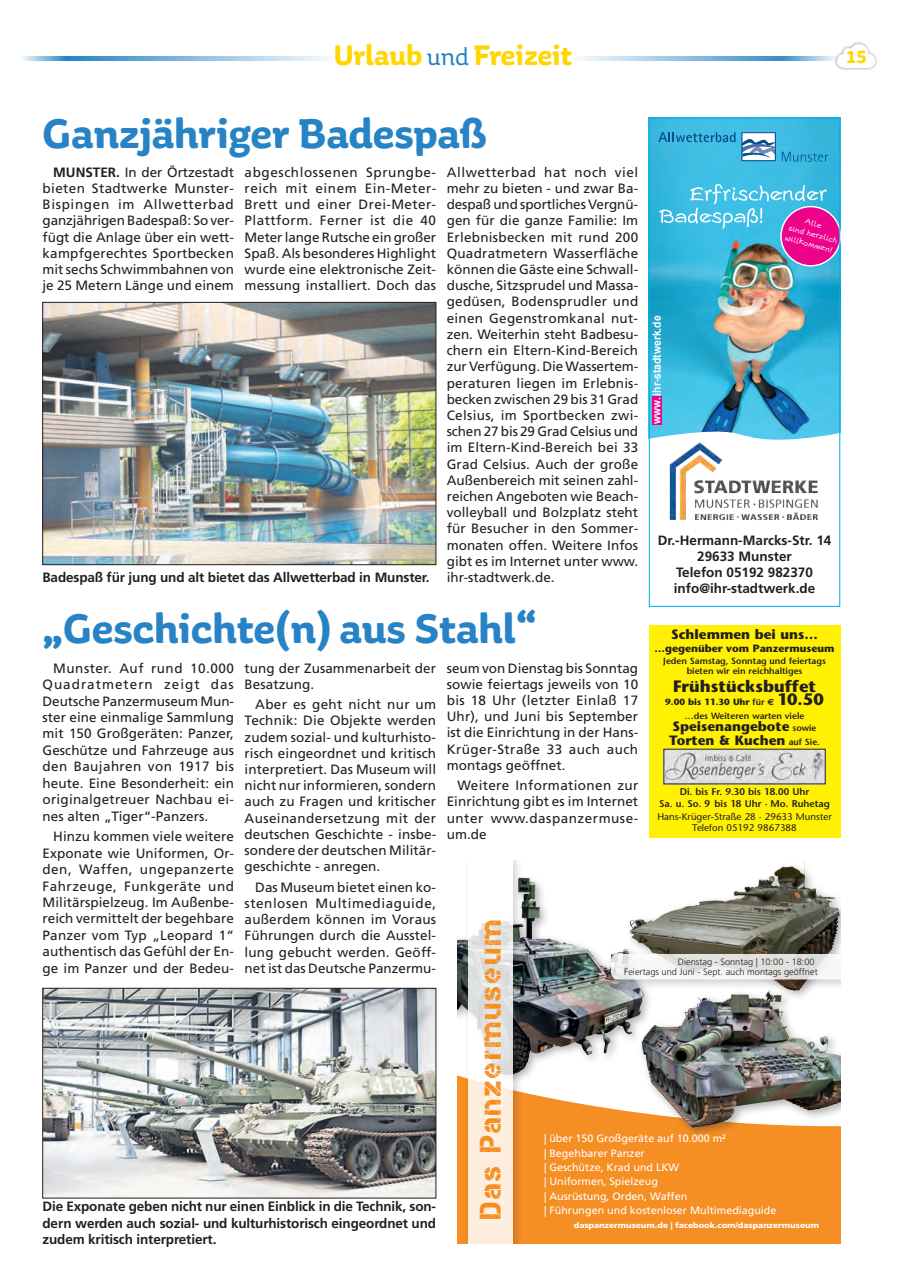
<style>
.page{position:relative;width:919px;height:1287px;background:#fff}
.page>*{position:absolute;margin:0;border:0;box-sizing:border-box;transform-origin:0 0}
.t1{font:700 43.5px "Aniuk";color:#2783c5}
.t2{font:29.7px "Capture Smallz";letter-spacing:.075em;color:#f68e1e}
.t3{font:700 29.55px "Aniuk";color:#fed702}
.t4{font:700 19.5px "Aniuk";color:#fed702}
.t5{font:700 16.5px "Stone Sans";color:#231f20}
.t6{font:13.5px/16.2px "Frutiger";letter-spacing:.005em;color:#231f20;text-align:justify}
.t7{font:700 13.5px/16.2px "Frutiger";letter-spacing:-.01em;color:#231f20;text-align:center}
.t8{font:700 13.5px/14.2px "Stone Sans";color:#231f20}
.t9{font:700 11.4px "Arial";color:#fff;scale:.91 1}
.t10{font:10.65px/14.2px "Frutiger LT Std";color:#fff}
.t11{font:700 10.5px "Stone Sans";color:#231f20}
.t12{font:9.75px/11.7px "Stone Sans";color:#231f20;text-align:center}
.t13{font:600 9.75px/11.7px "Stone Sans";color:#231f20;text-align:center}
.t14{font:300 9.15px/10.6px "Frutiger LT Std";color:#231f20}
.t15{font:600 9px/10.5px "Stone Sans";color:#231f20;text-align:center}
.t16{font:8.7px/10.5px "Escript LL";color:#fff;text-align:center;scale:1.08 1}
.t17{font:900 7.95px "Frutiger LT Std";color:#fff;scale:1.05 1}
.s1{font-weight:400;font-size:26.1px;color:#2783c5}
.s2{font-weight:700}
.s3{font-weight:700;font-size:16.5px}
.s4{font-weight:600;font-size:9px}
</style>
<div class="page">
<div style="left:833px;top:41px;width:45px;height:30px;background:#231f20;opacity:.42"></div>
<svg style="left:580px;top:44px;width:295px;height:24px"></svg>
<svg style="left:22px;top:56px;width:304px;height:5px"></svg>
<img style="left:45px;top:304px;width:389px;height:259px">
<div style="left:43px;top:302px;width:393px;height:263px;border:1px solid #231f20"></div>
<div style="left:457px;top:1095px;width:383px;height:148px;background:#f58e23"></div>
<img style="left:457px;top:877px;width:169px;height:213px">
<img style="left:618px;top:861px;width:222px;height:149px">
<div style="left:605px;top:948px;width:235px;height:42px;background:#231f20;opacity:.25"></div>
<svg style="left:611px;top:953px;width:229px;height:26px"></svg>
<div style="left:462px;top:860px;width:62px;height:383px;background:#231f20;opacity:.25"></div>
<svg style="left:468px;top:860px;width:45px;height:383px"></svg>
<div style="left:474px;top:916px;width:37px;height:314px;background:#fff;opacity:.4"></div>
<img style="left:626px;top:968px;width:214px;height:193px">
<img style="left:650px;top:120px;width:188px;height:307px">
<svg style="left:650px;top:427px;width:188px;height:13px"></svg>
<svg style="left:741px;top:132px;width:34px;height:29px"></svg>
<svg style="left:658px;top:132px;width:77px;height:10px"></svg>
<svg style="left:781px;top:152px;width:47px;height:10px"></svg>
<div style="left:652px;top:396px;width:9px;height:28px;background:#ed028c"></div>
<svg style="left:659px;top:184px;width:179px;height:82px"></svg>
<img style="left:669px;top:442px;width:53px;height:78px">
<div style="left:648px;top:118px;width:192px;height:488px;border:1px solid #00aeef"></div>
<div style="left:648px;top:625px;width:192px;height:213px;background:#fff101"></div>
<img style="left:665px;top:751px;width:158px;height:31px">
<div style="left:663px;top:749px;width:162px;height:35px;border:1px solid #231f20"></div>
<img style="left:45px;top:990px;width:389px;height:206px">
<div style="left:43px;top:988px;width:393px;height:210px;border:1px solid #231f20"></div>
<h3 class="t3" style="left:333px;top:37px;width:240px">Urlaub <span class="s1">und</span> Freizeit</h3>
<h3 class="t4" style="left:845px;top:45px;width:22px">15</h3>
<h1 class="t1" style="left:43px;top:107px;width:445px">Ganzjähriger Badespaß</h1>
<p class="t6" style="left:43px;top:164px;width:193px;text-indent:11px"><span class="s2">MUNSTER.</span> In der Örtzestadt bieten Stadtwerke Munster-Bispingen im Allwetterbad ganzjährigen Badespaß: So ver&shy;fügt die Anlage über ein wett&shy;kampfgerechtes Sportbecken mit sechs Schwimmbahnen von je 25 Metern Länge und einem</p>
<p class="t6" style="left:244px;top:164px;width:193px">abgeschlossenen Sprungbe&shy;reich mit einem Ein-Meter-Brett und einer Drei-Meter-Plattform. Ferner ist die 40<br>Meter lange Rutsche ein großer Spaß. Als besonderes Highlight wurde eine elektronische Zeit&shy;messung installiert. Doch das</p>
<p class="t6" style="left:446px;top:164px;width:193px">Allwetterbad hat noch viel mehr zu bieten - und zwar Ba&shy;despaß und sportliches Vergnü&shy;gen für die ganze Familie: Im Erlebnisbecken mit rund 200<br>Quadratmetern Wasserfläche können die Gäste eine Schwall&shy;dusche, Sitzsprudel und Massa&shy;gedüsen, Bodensprudler und einen Gegenstromkanal nut&shy;zen. Weiterhin steht Badbesu&shy;chern ein Eltern-Kind-Bereich zur Verfügung. Die Wassertem&shy;peraturen liegen im Erlebnis&shy;becken zwischen 29 bis 31 Grad Celsius, im Sportbecken zwi&shy;schen 27 bis 29 Grad Celsius und im Eltern-Kind-Bereich bei 33<br>Grad Celsius. Auch der große Außenbereich mit seinen zahl&shy;reichen Angeboten wie Beach&shy;volleyball und Bolzplatz steht für Besucher in den Sommer&shy;monaten offen. Weitere Infos gibt es im Internet unter www. ihr-stadtwerk.de.</p>
<h1 class="t1" style="left:43px;top:602px;width:495px">„Geschichte(n) aus Stahl“</h1>
<p class="t6" style="left:43px;top:659px;width:193px;text-indent:11px">Munster. Auf rund 10.000<br>Quadratmetern zeigt das Deutsche Panzermuseum Mun&shy;ster eine einmalige Sammlung mit 150 Großgeräten: Panzer, Geschütze und Fahrzeuge aus den Baujahren von 1917 bis heute. Eine Besonderheit: ein originalgetreuer Nachbau ei&shy;nes alten „Tiger“-Panzers.</p>
<p class="t6" style="left:43px;top:828px;width:193px;text-indent:11px">Hinzu kommen viele weitere Exponate wie Uniformen, Or&shy;den, Waffen, ungepanzerte Fahrzeuge, Funkgeräte und Militärspielzeug. Im Außenbe&shy;reich vermittelt der begehbare Panzer vom Typ „Leopard 1“ authentisch das Gefühl der En&shy;ge im Panzer und der Bedeu-</p>
<p class="t16" style="left:792px;top:212px;width:49px;rotate:16deg">Alle<br>sind herzlich willkommen!</p>
<p class="t9" style="left:649px;top:423px;width:120px;rotate:-90deg">www.ihr-stadtwerk.de</p>
<p class="t7" style="left:657px;top:531px;width:175px">Dr.-Hermann-Marcks-Str. 14<br>29633 Munster<br>Telefon 05192 982370 info@ihr-stadtwerk.de</p>
<p class="t8" style="left:671px;top:627px;width:148px">Schlemmen bei uns…</p>
<p class="t11" style="left:654px;top:641px;width:181px">…gegenüber vom Panzermuseum</p>
<p class="t15" style="left:663px;top:655px;width:164px">Jeden Samstag, Sonntag und feiertags bieten wir ein reichhaltiges</p>
<p class="t5" style="left:673px;top:676px;width:145px">Frühstücksbuffet</p>
<p class="t15" style="left:665px;top:695px;width:160px;line-height:13.4px"><span class="s2">9.00 bis 11.30 Uhr</span> für <span class="s3">10.50 </span>…des Weiteren warten viele</p>
<p class="t8" style="left:669px;top:719px;width:152px">Speisenangebote <span class="s4">sowie<br></span>Torten &amp; Kuchen <span class="s4">auf Sie.</span></p>
<p class="t7" style="left:43px;top:569px;width:388px">Badespaß für jung und alt bietet das Allwetterbad in Munster.</p>
<p class="t6" style="left:244px;top:659px;width:193px">tung der Zusammenarbeit der<br>Besatzung.</p>
<p class="t6" style="left:244px;top:696px;width:193px;text-indent:11px">Aber es geht nicht nur um Technik: Die Objekte werden zudem sozial- und kulturhisto&shy;risch eingeordnet und kritisch interpretiert. Das Museum will nicht nur informieren, sondern auch zu Fragen und kritischer Auseinandersetzung mit der deutschen Geschichte - insbe&shy;sondere der deutschen Militär&shy;geschichte - anregen.</p>
<p class="t6" style="left:244px;top:878px;width:193px;text-indent:11px">Das Museum bietet einen ko&shy;stenlosen Multimediaguide, außerdem können im Voraus Führungen durch die Ausstel&shy;lung gebucht werden. Geöff&shy;net ist das Deutsche Panzermu-</p>
<p class="t6" style="left:446px;top:659px;width:193px">seum von Dienstag bis Sonntag sowie feiertags jeweils von 10 bis 18 Uhr (letzter Einlaß 17<br>Uhr), und Juni bis September ist die Einrichtung in der Hans-Krüger-Straße 33 auch auch montags geöffnet.</p>
<p class="t6" style="left:446px;top:777px;width:193px;text-indent:11px">Weitere Informationen zur Einrichtung gibt es im Internet unter www.daspanzermuse&shy;um.de</p>
<p class="t13" style="left:659px;top:786px;width:172px">Di. bis Fr. 9.30 bis 18.00 Uhr<br>Sa. u. So. 9 bis 18 Uhr · Mo. Ruhetag</p>
<p class="t12" style="left:657px;top:810px;width:176px">Hans-Krüger-Straße 28 · 29633 Munster<br>Telefon 05192 9867388</p>
<h2 class="t2" style="left:474px;top:1218px;width:301px;rotate:-90deg">Das Panzermuseum</h2>
<p class="t14" style="left:624px;top:956px;width:195px;text-indent:54px">Dienstag - Sonntag | 10:00 - 18:00<br>Feiertags und Juni - Sept. auch montags geöffnet</p>
<p class="t10" style="left:544px;top:1131px;width:234px">| über 150 Großgeräte auf 10.000 m²<br>| Begehbarer Panzer<br>| Geschütze, Krad und LKW<br>| Uniformen, Spielzeug<br>| Ausrüstung, Orden, Waffen<br>| Führungen und kostenloser Multimediaguide</p>
<p class="t17" style="left:573px;top:1220px;width:235px">daspanzermuseum.de | facebook.com/daspanzermuseum</p>
<p class="t7" style="left:43px;top:1198px;width:395px;text-align:justify">Die Exponate geben nicht nur einen Einblick in die Technik, son&shy;dern werden auch sozial- und kulturhistorisch eingeordnet und zudem kritisch interpretiert.</p>
</div>
